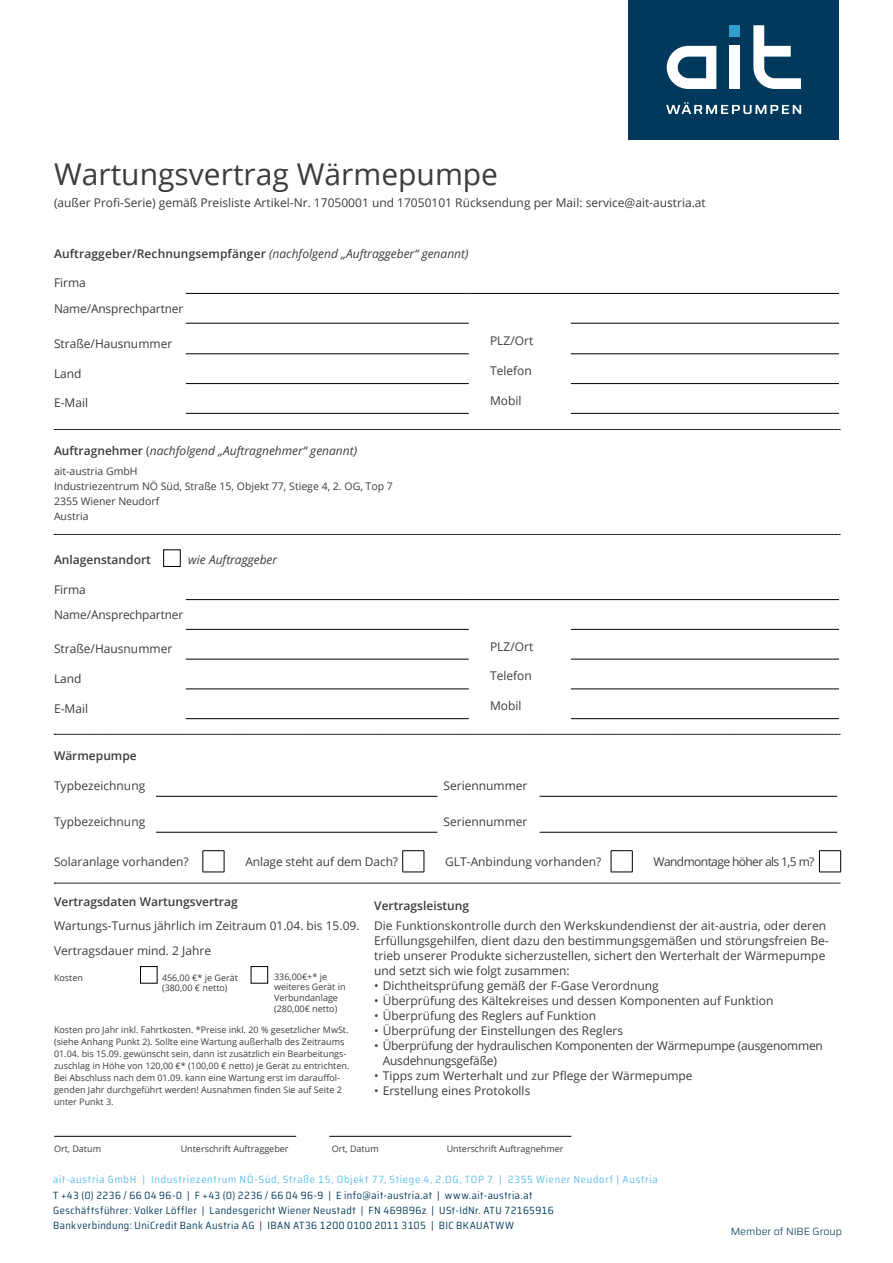
<style>
.page{position:relative;width:893px;height:1263px;background:#fff}
.page>*{position:absolute;margin:0;border:0;box-sizing:border-box;transform-origin:0 0}
.t1{font:30px "Open Sans";color:#3c3c3b}
.t2{font:12px/25.5px "Open Sans";color:#3c3c3b}
.t3{font:italic 12px "Open Sans";color:#3c3c3b}
.t4{font:12px/15px "Open Sans";letter-spacing:-.02em;color:#3c3c3b}
.t5{font:600 12px "Open Sans";color:#3c3c3b}
.t6{font:12px "Open Sans";letter-spacing:-.05em;color:#3c3c3b}
.t7{font:600 12px "Open Sans";color:#3c3c3b}
.t8{font:semi-condensed 10.5px/15.3px "Saira";letter-spacing:.04em;color:#00395b}
.t9{font:semi-condensed 10.5px "Saira";letter-spacing:.07em;color:#5bbeed}
.t10{font:10.5px/15px "Open Sans";color:#3c3c3b}
.t11{font:300 10.5px "Saira";color:#00395b}
.t12{font:9px/12px "Open Sans";color:#3c3c3b}
.s1{font-weight:600;font-style:normal}
.s2{font-style:normal}
</style>
<div class="page">
<div style="left:629px;top:0;width:210px;height:139px;background:#00395b"></div>
<svg style="left:667px;top:46px;width:49px;height:43px"></svg>
<svg style="left:753px;top:25px;width:48px;height:64px"></svg>
<div style="left:729px;top:46px;width:11px;height:43px;background:#fff"></div>
<div style="left:729px;top:25px;width:11px;height:11px;background:#319fce"></div>
<svg style="left:666px;top:102px;width:135px;height:12px"></svg>
<hr style="left:186px;top:293px;width:283px;height:1px;background:#000">
<hr style="left:469px;top:293px;width:102px;height:1px;background:#000">
<hr style="left:571px;top:293px;width:268px;height:1px;background:#000">
<hr style="left:186px;top:323px;width:283px;height:1px;background:#000">
<hr style="left:186px;top:354px;width:283px;height:1px;background:#000">
<hr style="left:186px;top:383px;width:283px;height:1px;background:#000">
<hr style="left:186px;top:413px;width:283px;height:1px;background:#000">
<hr style="left:571px;top:323px;width:268px;height:1px;background:#000">
<hr style="left:571px;top:354px;width:268px;height:1px;background:#000">
<hr style="left:571px;top:383px;width:268px;height:1px;background:#000">
<hr style="left:571px;top:413px;width:268px;height:1px;background:#000">
<hr style="left:186px;top:599px;width:283px;height:1px;background:#000">
<hr style="left:469px;top:599px;width:102px;height:1px;background:#000">
<hr style="left:571px;top:599px;width:268px;height:1px;background:#000">
<hr style="left:186px;top:629px;width:283px;height:1px;background:#000">
<hr style="left:186px;top:659px;width:283px;height:1px;background:#000">
<hr style="left:186px;top:689px;width:283px;height:1px;background:#000">
<hr style="left:186px;top:718px;width:283px;height:1px;background:#000">
<hr style="left:571px;top:629px;width:268px;height:1px;background:#000">
<hr style="left:571px;top:659px;width:268px;height:1px;background:#000">
<hr style="left:571px;top:689px;width:268px;height:1px;background:#000">
<hr style="left:571px;top:718px;width:268px;height:1px;background:#000">
<div style="left:163px;top:550px;width:17px;height:17px;border:1px solid #000"></div>
<hr style="left:156px;top:796px;width:281px;height:1px;background:#000">
<hr style="left:540px;top:796px;width:297px;height:1px;background:#000">
<hr style="left:156px;top:832px;width:281px;height:1px;background:#000">
<hr style="left:540px;top:832px;width:297px;height:1px;background:#000">
<svg style="left:203px;top:850px;width:22px;height:23px"></svg>
<svg style="left:402px;top:850px;width:23px;height:23px"></svg>
<svg style="left:611px;top:850px;width:22px;height:23px"></svg>
<svg style="left:819px;top:850px;width:22px;height:23px"></svg>
<div style="left:140px;top:966px;width:17px;height:17px;border:1px solid #000"></div>
<div style="left:251px;top:966px;width:17px;height:17px;border:1px solid #000"></div>
<hr style="left:54px;top:1136px;width:242px;height:1px;background:#000">
<hr style="left:329px;top:1136px;width:242px;height:1px;background:#000">
<svg style="left:54px;top:429px;width:786px;height:1px"></svg>
<svg style="left:54px;top:534px;width:786px;height:1px"></svg>
<svg style="left:54px;top:734px;width:786px;height:1px"></svg>
<svg style="left:54px;top:883px;width:786px;height:1px"></svg>
<h1 class="t1" style="left:54px;top:153px;width:446px">Wartungsvertrag Wärmepumpe</h1>
<p class="t2" style="left:54px;top:190px;width:653px">(außer Profi-Serie) gemäß Preisliste Artikel-Nr. 17050001 und 17050101 Rücksendung per Mail: service@ait-austria.at</p>
<p class="t3" style="left:54px;top:245px;width:416px"><span class="s1">Auftraggeber/Rechnungsempfänger</span> (nachfolgend „Auftraggeber“ genannt)</p>
<p class="t2" style="left:54px;top:270px;width:131px">Firma<br>Name/Ansprechpartner</p>
<p class="t2" style="left:54px;top:330px;width:120px">Straße/Hausnummer</p>
<p class="t2" style="left:490px;top:328px;width:45px">PLZ/Ort</p>
<p class="t2" style="left:54px;top:360px;width:29px">Land</p>
<p class="t2" style="left:490px;top:358px;width:43px">Telefon</p>
<p class="t2" style="left:54px;top:390px;width:36px">E-Mail</p>
<p class="t2" style="left:490px;top:387px;width:33px">Mobil</p>
<p class="t3" style="left:54px;top:443px;width:305px"><span class="s1">Auftragnehmer</span> <span class="s2">(</span>nachfolgend „Auftragnehmer“ genannt)</p>
<p class="t10" style="left:54px;top:464px;width:340px">ait-austria GmbH<br>Industriezentrum NÖ Süd, Straße 15, Objekt 77, Stiege 4, 2. OG, Top 7<br>2355 Wiener Neudorf<br>Austria</p>
<p class="t5" style="left:54px;top:551px;width:98px">Anlagenstandort</p>
<p class="t3" style="left:188px;top:551px;width:90px">wie Auftraggeber</p>
<p class="t2" style="left:54px;top:576px;width:131px">Firma<br>Name/Ansprechpartner</p>
<p class="t2" style="left:54px;top:636px;width:120px">Straße/Hausnummer</p>
<p class="t2" style="left:490px;top:633px;width:45px">PLZ/Ort</p>
<p class="t2" style="left:54px;top:665px;width:29px">Land</p>
<p class="t2" style="left:490px;top:663px;width:43px">Telefon</p>
<p class="t2" style="left:54px;top:695px;width:36px">E-Mail</p>
<p class="t2" style="left:490px;top:693px;width:33px">Mobil</p>
<p class="t5" style="left:54px;top:748px;width:84px">Wärmepumpe</p>
<p class="t2" style="left:54px;top:773px;width:93px">Typbezeichnung</p>
<p class="t2" style="left:443px;top:773px;width:86px">Seriennummer</p>
<p class="t2" style="left:54px;top:809px;width:93px">Typbezeichnung</p>
<p class="t2" style="left:443px;top:809px;width:86px">Seriennummer</p>
<p class="t2" style="left:54px;top:848px;width:136px">Solaranlage vorhanden?</p>
<p class="t2" style="left:245px;top:848px;width:154px">Anlage steht auf dem Dach?</p>
<p class="t2" style="left:445px;top:848px;width:158px">GLT-Anbindung vorhanden?</p>
<p class="t6" style="left:654px;top:853px;width:162px">Wandmontage höher als 1,5 m?</p>
<p class="t5" style="left:54px;top:893px;width:185px">Vertragsdaten Wartungsvertrag</p>
<p class="t7" style="left:374px;top:897px;width:96px">Vertragsleistung</p>
<p class="t2" style="left:374px;top:917px;width:456px;line-height:15px">Die Funktionskontrolle durch den Werkskundendienst der ait-austria, oder deren Erfüllungsgehilfen, dient dazu den bestimmungsgemäßen und störungsfreien Be&shy;trieb unserer Produkte sicherzustellen, sichert den Werterhalt der Wärmepumpe und setzt sich wie folgt zusammen:</p>
<p class="t2" style="left:374px;top:972px;width:286px">• Dichtheitsprüfung gemäß der F-Gase Verordnung</p>
<p class="t2" style="left:374px;top:987px;width:401px">• Überprüfung des Kältekreises und dessen Komponenten auf Funktion</p>
<p class="t2" style="left:374px;top:1002px;width:223px">• Überprüfung des Reglers auf Funktion</p>
<p class="t2" style="left:374px;top:1017px;width:250px">• Überprüfung der Einstellungen des Reglers</p>
<p class="t4" style="left:383px;top:1037px;width:442px;text-indent:-9px">• Überprüfung der hydraulischen Komponenten der Wärmepumpe (ausgenommen<br>Ausdehnungsgefäße)</p>
<p class="t2" style="left:374px;top:1062px;width:320px">• Tipps zum Werterhalt und zur Pflege der Wärmepumpe</p>
<p class="t2" style="left:374px;top:1077px;width:158px">• Erstellung eines Protokolls</p>
<p class="t2" style="left:54px;top:912px;width:307px">Wartungs-Turnus jährlich im Zeitraum 01.04. bis 15.09.<br>Vertragsdauer mind. 2 Jahre</p>
<p class="t12" style="left:54px;top:971px;width:31px">Kosten</p>
<p class="t12" style="left:162px;top:971px;width:78px;line-height:10.8px">456,00 €* je Gerät (380,00 € netto)</p>
<p class="t12" style="left:274px;top:971px;width:73px;line-height:10.8px">336,00€+* je weiteres Gerät in<br>Verbundanlage (280,00€ netto)</p>
<p class="t12" style="left:54px;top:1023px;width:297px">Kosten pro Jahr inkl. Fahrtkosten. *Preise inkl. 20 % gesetzlicher MwSt. (siehe Anhang Punkt 2). Sollte eine Wartung außerhalb des Zeitraums 01.04. bis 15.09. gewünscht sein, dann ist zusätzlich ein Bearbeitungs&shy;zuschlag in Höhe von 120,00 €* (100,00 € netto) je Gerät zu entrichten.<br>Bei Abschluss nach dem 01.09. kann eine Wartung erst im darauffol&shy;genden Jahr durchgeführt werden! Ausnahmen finden Sie auf Seite 2 unter Punkt 3.</p>
<p class="t12" style="left:54px;top:1142px;width:49px">Ort, Datum</p>
<p class="t12" style="left:181px;top:1142px;width:109px">Unterschrift Auftraggeber</p>
<p class="t12" style="left:332px;top:1142px;width:49px">Ort, Datum</p>
<p class="t12" style="left:447px;top:1142px;width:118px">Unterschrift Auftragnehmer</p>
<p class="t9" style="left:53px;top:1171px;width:606px">ait-austria GmbH | Industriezentrum NÖ-Süd, Straße 15, Objekt 77, Stiege 4, 2.OG, TOP 7 | 2355 Wiener Neudorf | Austria</p>
<p class="t8" style="left:53px;top:1187px;width:502px">T +43 (0) 2236 / 66 04 96-0 | F +43 (0) 2236 / 66 04 96-9 | E info@ait-austria.at | www.ait-austria.at<br>Geschäftsführer: Volker Löffler | Landesgericht Wiener Neustadt | FN 469896z | USt-IdNr. ATU 72165916<br>Bankverbindung: UniCredit Bank Austria AG | IBAN AT36 1200 0100 2011 3105 | BIC BKAUATWW</p>
<p class="t11" style="left:731px;top:1222px;width:113px">Member of NIBE Group</p>
</div>
